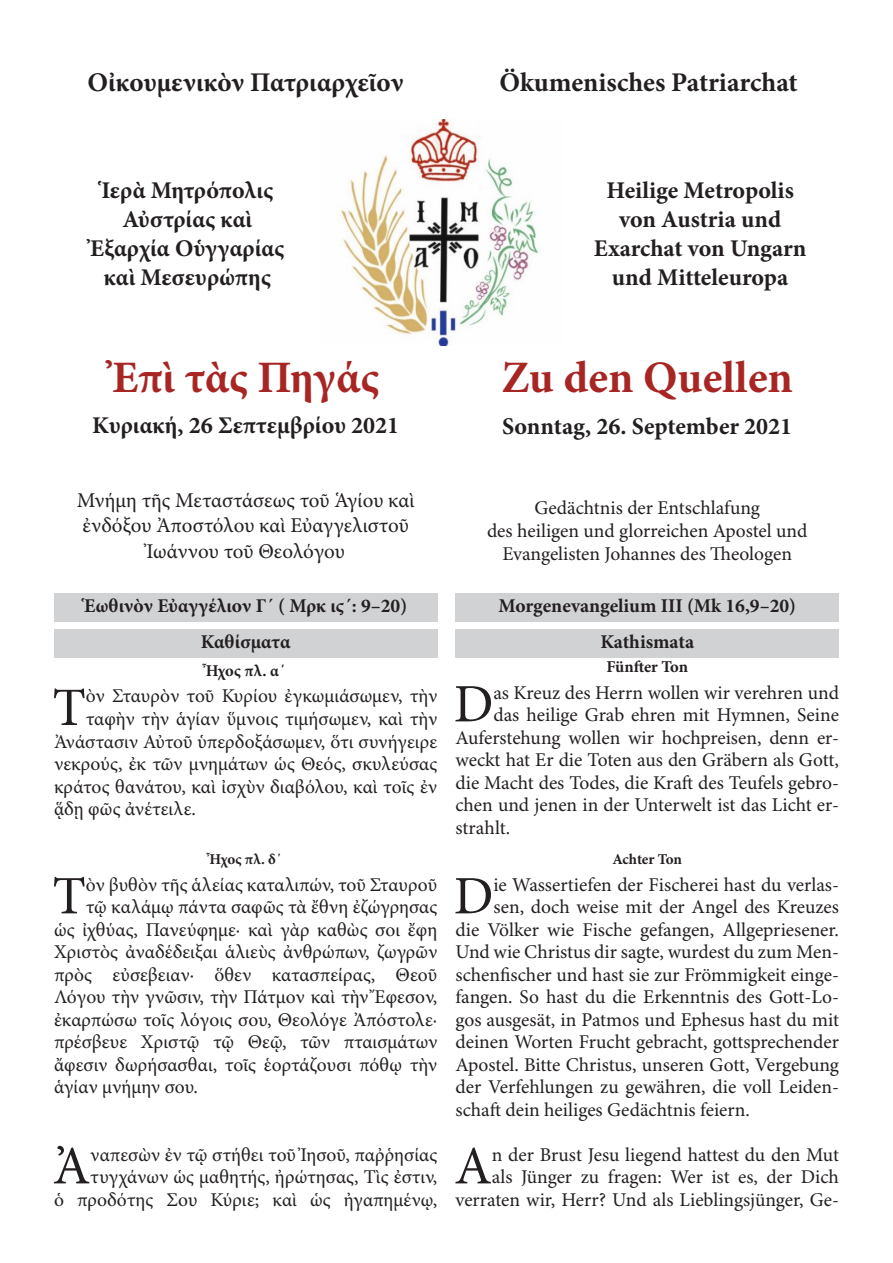
<style>
.page{position:relative;width:893px;height:1263px;background:#fff}
.page>*{position:absolute;margin:0;border:0;box-sizing:border-box;transform-origin:0 0}
.Text{font:54.15px "Minion Pro";color:#231f20}
.t1{font:700 45px "Minion Pro";letter-spacing:-.005em;color:#a72624}
.t2{font:700 27px "Minion Pro";color:#231f20}
.t3{font:700 24px/28.8px "Minion Pro";color:#231f20;text-align:center}
.t4{font:21px/25.2px "Minion Pro";color:#231f20;text-align:center}
.Text-2{font:19.5px/22.5px "Minion Pro";color:#231f20;text-align:right}
.Überschriften{font:700 19.5px "Minion Pro";color:#231f20}
.Ton{font:700 16.5px "Minion Pro";letter-spacing:-.01em;color:#231f20}
.Prokeimonen_Ton{font:700 15px "Minion Pro";letter-spacing:-.01em;color:#231f20}
</style>
<div class="page">
<img style="left:341px;top:120px;width:198px;height:226px">
<div style="left:54px;top:594px;width:383px;height:28px;background:#d1d2d4"></div>
<div style="left:54px;top:630px;width:383px;height:28px;background:#d1d2d4"></div>
<div style="left:455px;top:594px;width:384px;height:28px;background:#d1d2d4"></div>
<div style="left:455px;top:630px;width:384px;height:28px;background:#d1d2d4"></div>
<p class="t2" style="left:87px;top:63px;width:318px">Οἰκουμενικὸν Πατριαρχεῖον</p>
<p class="t2" style="left:499px;top:63px;width:300px">Ökumenisches Patriarchat</p>
<p class="t3" style="left:90px;top:176px;width:196px">Ἱερὰ Μητρόπολις<br>Αὐστρίας καὶ<br>Ἐξαρχία Οὑγγαρίας καὶ Μεσευρώπης</p>
<p class="t3" style="left:594px;top:176px;width:214px">Heilige Metropolis von Austria und<br>Exarchat von Ungarn und Mitteleuropa</p>
<p class="t1" style="left:112px;top:346px;width:268px">Ἐπὶ τὰς Πηγάς</p>
<p class="t1" style="left:501px;top:346px;width:293px">Zu den Quellen</p>
<p class="t3" style="left:92px;top:411px;width:309px">Kυριακή, 26 Σεπτεμβρίου 2021</p>
<p class="t3" style="left:502px;top:412px;width:292px">Sonntag, 26. September 2021</p>
<p class="t4" style="left:77px;top:489px;width:339px">Μνήμη τῆς Μεταστάσεως τοῦ Ἁγίου καὶ ἐνδόξου Ἀποστόλου καὶ Εὐαγγελιστοῦ<br>Ἰωάννου τοῦ Θεολόγου</p>
<p class="Text-2" style="left:487px;top:496px;width:322px;line-height:23.4px;text-align:center">Gedächtnis der Entschlafung<br>des heiligen und glorreichen Apostel und<br>Evangelisten Johannes des Theologen</p>
<p class="Überschriften" style="left:84px;top:592px;width:325px">Ἑωθινὸν Εὐαγγέλιον Γ´ ( Μρκ ιϚ´: 9–20)</p>
<p class="Überschriften" style="left:201px;top:628px;width:91px">Καθίσματα</p>
<p class="Ton" style="left:206px;top:659px;width:81px">Ἦχος πλ. α΄</p>
<p class="Text" style="left:52px;top:675px;width:35px">Τ</p>
<p class="Text-2" style="left:86px;top:686px;width:353px">ὸν Σταυρὸν τοῦ Κυρίου ἐγκωμιάσωμεν, τὴν</p>
<p class="Überschriften" style="left:498px;top:592px;width:299px">Morgenevangelium III (Mk 16,9–20)</p>
<p class="Überschriften" style="left:600px;top:628px;width:95px">Kathismata</p>
<p class="Ton" style="left:606px;top:655px;width:83px">Fünfter Ton</p>
<p class="Text" style="left:454px;top:672px;width:41px">D</p>
<p class="Text-2" style="left:493px;top:682px;width:347px">as Kreuz des Herrn wollen wir verehren und</p>
<p class="Text-2" style="left:493px;top:705px;width:347px">das heilige Grab ehren mit Hymnen, Seine</p>
<p class="Text-2" style="left:455px;top:727px;width:385px">Auferstehung wollen wir hochpreisen, denn er-</p>
<p class="Text-2" style="left:455px;top:750px;width:385px">weckt hat Er die Toten aus den Gräbern als Gott,</p>
<p class="Text-2" style="left:455px;top:772px;width:385px">die Macht des Todes, die Kraft des Teufels gebro-</p>
<p class="Text-2" style="left:455px;top:795px;width:385px">chen und jenen in der Unterwelt ist das Licht er-</p>
<p class="Text-2" style="left:455px;top:817px;width:56px">strahlt.</p>
<p class="Prokeimonen_Ton" style="left:612px;top:849px;width:71px">Achter Ton</p>
<p class="Text" style="left:454px;top:864px;width:41px">D</p>
<p class="Text-2" style="left:493px;top:874px;width:347px">ie Wassertiefen der Fischerei hast du verlas-</p>
<p class="Text-2" style="left:86px;top:708px;width:353px">ταφὴν τὴν ἁγίαν ὕμνοις τιμήσωμεν, καὶ τὴν</p>
<p class="Text-2" style="left:54px;top:731px;width:385px">Ἀνάστασιν Αὐτοῦ ὑπερδοξάσωμεν, ὅτι συνήγειρε</p>
<p class="Text-2" style="left:54px;top:753px;width:385px">νεκρούς, ἐκ τῶν μνημάτων ὡς Θεός, σκυλεύσας</p>
<p class="Text-2" style="left:54px;top:776px;width:385px">κράτος θανάτου, καὶ ἰσχὺν διαβόλου, καὶ τοῖς ἐν</p>
<p class="Text-2" style="left:54px;top:798px;width:144px">ᾅδῃ φῶς ἀνέτειλε.</p>
<p class="Prokeimonen_Ton" style="left:210px;top:849px;width:74px">Ἦχος πλ. δ΄</p>
<p class="Text" style="left:52px;top:864px;width:35px">Τ</p>
<p class="Text-2" style="left:86px;top:874px;width:353px">ὸν βυθὸν τῆς ἁλείας καταλιπών, τοῦ Σταυροῦ</p>
<p class="Text-2" style="left:86px;top:897px;width:353px">τῷ καλάμῳ πάντα σαφῶς τὰ ἔθνη ἐζώγρησας</p>
<p class="Text-2" style="left:54px;top:919px;width:385px">ὡς ἰχθύας, Πανεύφημε· καὶ γὰρ καθὼς σοι ἔφη</p>
<p class="Text-2" style="left:54px;top:942px;width:385px">Χριστὸς ἀναδέδειξαι ἁλιεὺς ἀνθρώπων, ζωγρῶν</p>
<p class="Text-2" style="left:54px;top:964px;width:385px">πρὸς εὐσεβειαν· ὅθεν κατασπείρας, Θεοῦ</p>
<p class="Text-2" style="left:54px;top:987px;width:385px">Λόγου τὴν γνῶσιν, τὴν Πάτμον καὶ τὴν Ἔφεσον,</p>
<p class="Text-2" style="left:54px;top:1009px;width:385px">ἐκαρπώσω τοῖς λόγοις σου, Θεολόγε Ἀπόστολε·</p>
<p class="Text-2" style="left:54px;top:1032px;width:385px">πρέσβευε Χριστῷ τῷ Θεῷ, τῶν πταισμάτων</p>
<p class="Text-2" style="left:54px;top:1054px;width:385px">ἄφεσιν δωρήσασθαι, τοῖς ἑορτάζουσι πόθῳ τὴν</p>
<p class="Text-2" style="left:54px;top:1077px;width:146px">ἁγίαν μνήμην σου.</p>
<p class="Text-2" style="left:493px;top:897px;width:347px">sen, doch weise mit der Angel des Kreuzes</p>
<p class="Text-2" style="left:455px;top:919px;width:385px">die Völker wie Fische gefangen, Allgepriesener.</p>
<p class="Text-2" style="left:455px;top:942px;width:385px">Und wie Christus dir sagte, wurdest du zum Men-</p>
<p class="Text-2" style="left:455px;top:964px;width:385px">schenfischer und hast sie zur Frömmigkeit einge-</p>
<p class="Text-2" style="left:455px;top:987px;width:385px">fangen. So hast du die Erkenntnis des Gott-Lo-</p>
<p class="Text-2" style="left:455px;top:1009px;width:385px">gos ausgesät, in Patmos und Ephesus hast du mit</p>
<p class="Text-2" style="left:455px;top:1032px;width:385px">deinen Worten Frucht gebracht, gottsprechender</p>
<p class="Text-2" style="left:455px;top:1054px;width:385px">Apostel. Bitte Christus, unseren Gott, Vergebung</p>
<p class="Text-2" style="left:455px;top:1077px;width:385px">der Verfehlungen zu gewähren, die voll Leiden-</p>
<p class="Text-2" style="left:455px;top:1099px;width:296px">schaft dein heiliges Gedächtnis feiern.</p>
<p class="Text" style="left:454px;top:1134px;width:39px">A</p>
<p class="Text" style="left:53px;top:1134px;width:39px">Ἀ</p>
<p class="Text-2" style="left:54px;top:1144px;width:385px">ναπεσὼν ἐν τῷ στήθει τοῦ Ἰησοῦ, παῤῥησίας τυγχάνων ὡς μαθητής, ἠρώτησας, Τὶς ἐστιν,<br>ὁ προδότης Σου Κύριε; καὶ ὡς ἠγαπημένῳ,</p>
<p class="Text-2" style="left:455px;top:1144px;width:385px">n der Brust Jesu liegend hattest du den Mut<br>als Jünger zu fragen: Wer ist es, der Dich verraten wir, Herr? Und als Lieblingsjünger, Ge-</p>
</div>
